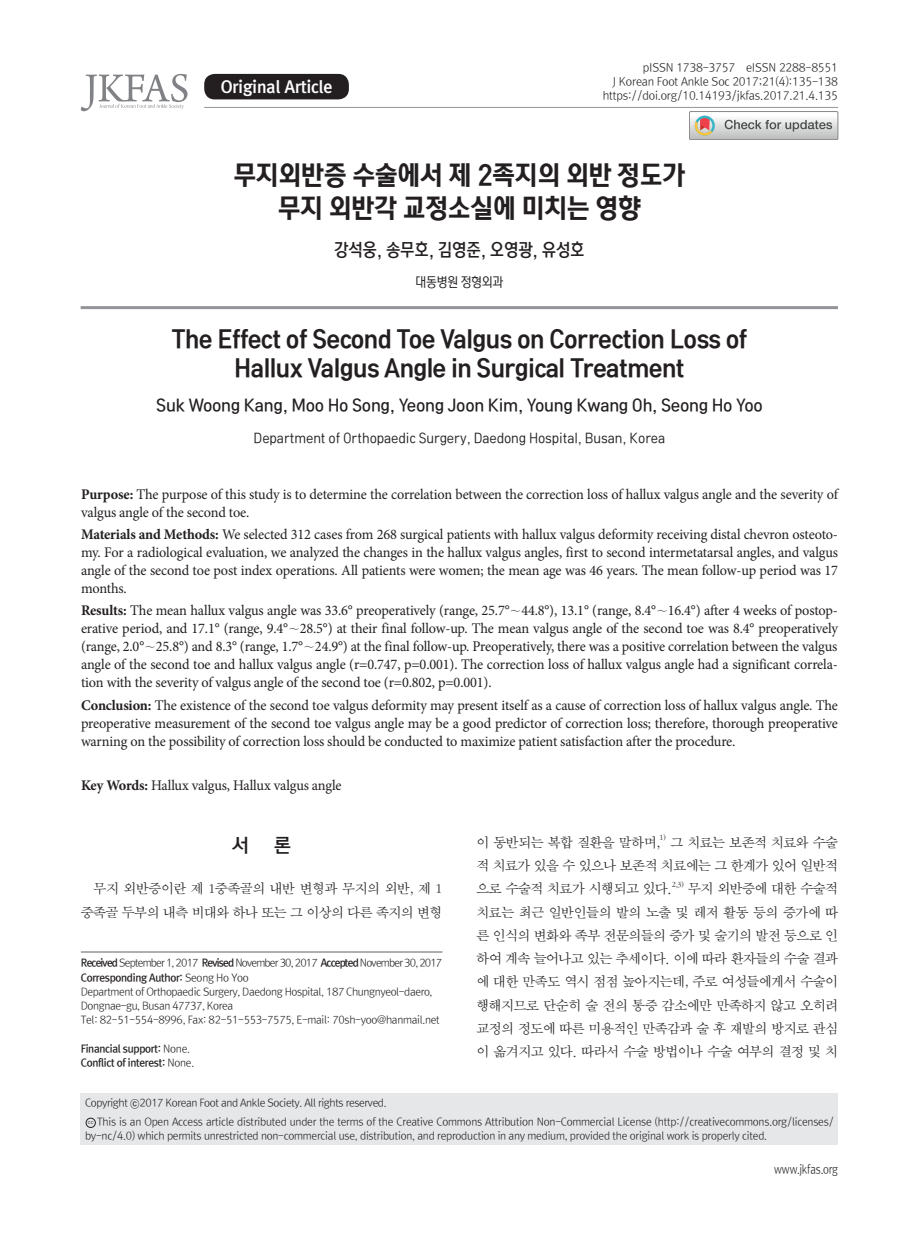
<style>
.page{position:relative;width:919px;height:1238px;background:#fff}
.page>*{position:absolute;margin:0;border:0;box-sizing:border-box;transform-origin:0 0}
.t1{font:27px/33px "Rix Head B";letter-spacing:-.02em;color:#231f20;text-align:center;scale:.95 1}
.t2{font:24px/28.5px "Rix Head B";letter-spacing:-.025em;color:#231f20;text-align:center;scale:.95 1}
.t3{font:19.5px "Rix Head M";color:#231f20}
.t4{font:18px "Rix Head M";letter-spacing:-.02em;color:#231f20;scale:.9 1}
.t5{font:16.5px "Rix Head M";letter-spacing:-.02em;color:#231f20;scale:.95 1}
.t6{font:16.5px "Rix M Go EB";color:#fff}
.t7{font:14.7px/18px "Minion Pro";letter-spacing:-.01em;color:#231f20;text-align:justify}
.t8{font:14.25px/23.2px "Sand Sm";letter-spacing:-.03em;color:#231f20;text-align:justify}
.t9{font:13.5px "Rix Head L";letter-spacing:-.01em;color:#231f20;scale:.9 1}
.t10{font:13.5px "Rix Head L";letter-spacing:-.03em;color:#231f20;scale:.9 1}
.t11{font:12px "Rix M Go L";letter-spacing:-.01em;color:#231f20;scale:.85 1}
.t12{font:11.25px/14.2px "Rix M Go L";letter-spacing:-.02em;color:#231f20;text-align:right}
.t13{font:10.5px/14.2px "Rix M Go L";letter-spacing:-.025em;color:#231f20}
.t14{font:10.5px/14.2px "Rix M Go B";letter-spacing:-.03em;color:#231f20}
.t15{font:10.5px "Rix M Go M";color:#231f20}
.t16{font:8.25px "Sand Sm";color:#231f20}
.t17{font:4.35px "Gothic 725 BT Black A";color:#6c6d70}
.s1{font-weight:700}
.s2{font-family:"Sand Sm";font-size:13.5px}
.s3{font-family:"Rix M Go B"}
.s4{font-family:"Rix M Go L"}
</style>
<div class="page">
<div style="left:204px;top:74px;width:145px;height:25px;background:#231f20;border-radius:10px"></div>
<svg style="left:81px;top:74px;width:106px;height:37px"></svg>
<hr style="left:204px;top:107px;width:634px;height:1px;background:#939598">
<div style="left:81px;top:1093px;width:757px;height:52px;background:#e6e7e9"></div>
<div style="left:86px;top:1117px;width:10px;height:10px;border:1px solid #231f20;border-radius:50%"></div>
<svg style="left:689px;top:111px;width:148px;height:29px"></svg>
<hr style="left:81px;top:951px;width:361px;height:1px;background:#939598">
<hr style="left:81px;top:306px;width:756px;height:3px;background:#939598">
<p class="t6" style="left:221px;top:78px;width:113px">Original Article</p>
<p class="t12" style="left:602px;top:60px;width:236px">pISSN 1738-3757 eISSN 2288-8551<br>J Korean Foot Ankle Soc 2017;21(4):135-138 https://doi.org/10.14193/jkfas.2017.21.4.135</p>
<p class="t1" style="left:233px;top:158px;width:477px">무지외반증 수술에서 제 2족지의 외반 정도가 무지 외반각 교정소실에 미치는 영향</p>
<p class="t4" style="left:334px;top:239px;width:280px">강석웅, 송무호, 김영준, 오영광, 유성호</p>
<p class="t10" style="left:415px;top:273px;width:99px">대동병원 정형외과</p>
<p class="t2" style="left:171px;top:324px;width:607px">The Effect of Second Toe Valgus on Correction Loss of<br>Hallux Valgus Angle in Surgical Treatment</p>
<p class="t5" style="left:156px;top:395px;width:640px">Suk Woong Kang, Moo Ho Song, Yeong Joon Kim, Young Kwang Oh, Seong Ho Yoo</p>
<p class="t9" style="left:253px;top:429px;width:459px">Department of Orthopaedic Surgery, Daedong Hospital, Busan, Korea</p>
<p class="t7" style="left:81px;top:485px;width:758px"><span class="s1">Purpose:</span> The purpose of this study is to determine the correlation between the correction loss of hallux valgus angle and the severity of valgus angle of the second toe.</p>
<p class="t7" style="left:81px;top:525px;width:758px"><span class="s1">Materials and Methods:</span> We selected 312 cases from 268 surgical patients with hallux valgus deformity receiving distal chevron osteoto&shy;my. For a radiological evaluation, we analyzed the changes in the hallux valgus angles, first to second intermetatarsal angles, and valgus angle of the second toe post index operations. All patients were women; the mean age was 46 years. The mean follow-up period was 17 months.</p>
<p class="t7" style="left:81px;top:601px;width:758px"><span class="s1">Results:</span> The mean hallux valgus angle was 33.6° preoperatively (range, 25.7°<span class="s2">∼</span>44.8°), 13.1° (range, 8.4°<span class="s2">∼</span>16.4°) after 4 weeks of postop&shy;erative period, and 17.1° (range, 9.4°<span class="s2">∼</span>28.5°) at their final follow-up. The mean valgus angle of the second toe was 8.4° preoperatively (range, 2.0°<span class="s2">∼</span>25.8°) and 8.3° (range, 1.7°<span class="s2">∼</span>24.9°) at the final follow-up. Preoperatively, there was a positive correlation between the valgus angle of the second toe and hallux valgus angle (r=0.747, p=0.001). The correction loss of hallux valgus angle had a significant correla&shy;tion with the severity of valgus angle of the second toe (r=0.802, p=0.001).</p>
<p class="t7" style="left:81px;top:696px;width:758px"><span class="s1">Conclusion:</span> The existence of the second toe valgus deformity may present itself as a cause of correction loss of hallux valgus angle. The preoperative measurement of the second toe valgus angle may be a good predictor of correction loss; therefore, thorough preoperative warning on the possibility of correction loss should be conducted to maximize patient satisfaction after the procedure.</p>
<p class="t7" style="left:81px;top:776px;width:262px"><span class="s1">Key Words:</span> Hallux valgus, Hallux valgus angle</p>
<p class="t3" style="left:232px;top:833px;width:19px">서</p>
<p class="t3" style="left:274px;top:833px;width:19px">론</p>
<p class="t8" style="left:81px;top:877px;width:363px;text-align:right">무지 외반증이란 제 1중족골의 내반 변형과 무지의 외반, 제 1 중족골 두부의 내측 비대와 하나 또는 그 이상의 다른 족지의 변형</p>
<p class="t13" style="left:81px;top:956px;width:363px"><span class="s3">Received</span> September 1, 2017 <span class="s3">Revised</span> November 30, 2017 <span class="s3">Accepted</span> November 30, 2017<br><span class="s3">Corresponding Author:</span> Seong Ho Yoo<br>Department of Orthopaedic Surgery, Daedong Hospital, 187 Chungnyeol-daero, Dongnae-gu, Busan 47737, Korea<br>Tel: 82-51-554-8996, Fax: 82-51-553-7575, E-mail: 70sh-yoo@hanmail.net</p>
<p class="t14" style="left:81px;top:1041px;width:115px">Financial support: <span class="s4">None.<br></span>Conflict of interest: <span class="s4">None.</span></p>
<p class="t13" style="left:85px;top:1095px;width:303px">Copyright 2017 Korean Foot and Ankle Society. All rights reserved.</p>
<p class="t15" style="left:130px;top:1098px;width:11px">ⓒ</p>
<p class="t8" style="left:476px;top:831px;width:185px">이 동반되는 복합 질환을 말하며,</p>
<p class="t16" style="left:659px;top:833px;width:8px">1)</p>
<p class="t8" style="left:476px;top:831px;width:363px;text-indent:194px">그 치료는 보존적 치료와 수술 적 치료가 있을 수 있으나 보존적 치료에는 그 한계가 있어 일반적 으로 수술적 치료가 시행되고 있다.</p>
<p class="t16" style="left:671px;top:880px;width:14px">2,3)</p>
<p class="t8" style="left:476px;top:877px;width:363px;text-indent:212px">무지 외반증에 대한 수술적 치료는 최근 일반인들의 발의 노출 및 레저 활동 등의 증가에 따 른 인식의 변화와 족부 전문의들의 증가 및 술기의 발전 등으로 인 하여 계속 늘어나고 있는 추세이다. 이에 따라 환자들의 수술 결과 에 대한 만족도 역시 점점 높아지는데, 주로 여성들에게서 수술이 행해지므로 단순히 술 전의 통증 감소에만 만족하지 않고 오히려 교정의 정도에 따른 미용적인 만족감과 술 후 재발의 방지로 관심 이 옮겨지고 있다. 따라서 수술 방법이나 수술 여부의 결정 및 치</p>
<p class="t13" style="left:97px;top:1115px;width:738px">This is an Open Access article distributed under the terms of the Creative Commons Attribution Non-Commercial License (http://creativecommons.org/licenses/</p>
<p class="t17" style="left:88px;top:1120px;width:7px">CC</p>
<p class="t13" style="left:85px;top:1128px;width:683px">by-nc/4.0) which permits unrestricted non-commercial use, distribution, and reproduction in any medium, provided the original work is properly cited.</p>
<p class="t11" style="left:774px;top:1163px;width:77px">www.jkfas.org</p>
</div>
